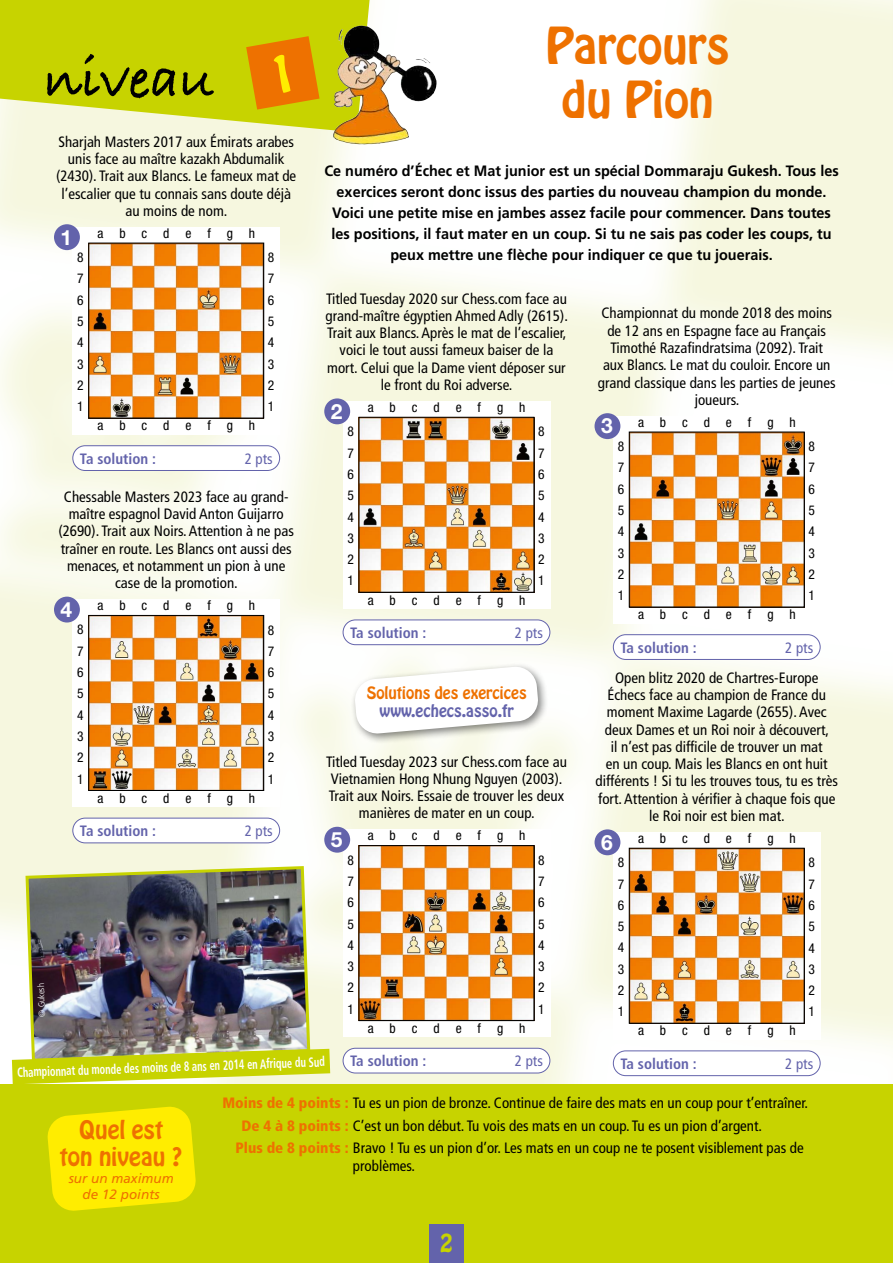
<style>
.page{position:relative;width:893px;height:1263px;background:#fff}
.page>*{position:absolute;margin:0;border:0;box-sizing:border-box;transform-origin:0 0}
.t1{font:57px "Bradley Hand ITCTT Bold";color:#000}
.t2{font:45px/54px "Hobo Std";color:#ee7100;text-align:center}
.t3{font:22.5px/27px "Hobo Std";color:#ee7100;text-align:center}
.t4{font:22.5px "Hobo Std";color:#c7d300}
.t5{font:700 21px "Helvetica Neue LT Std";color:#fff}
.t6{font:condensed 15px/17.2px "Frutiger LT Pro";color:#000;text-align:center}
.t7{font:700 15px/21px "Frutiger LT Pro";color:#000;text-align:center;scale:.96 1}
.t8{font:700 condensed 15px "Frutiger LT Pro";color:#6363ab}
.t9{font:condensed 15px "Frutiger LT Pro";color:#6363ab}
.t10{font:15px "Hobo Std";color:#ee7100}
.t11{font:15px "Hobo Std";color:#6363ab}
.t12{font:condensed 13.5px/21.3px "Helvetica Neue LT Std";color:#000;text-align:justify}
.t13{font:700 condensed 13.5px "Frutiger LT Pro";color:#fff;scale:.77 1}
.t14{font:italic 13.5px/16.2px "Frutiger LT Pro";color:#ee7100;text-align:center}
.t15{font:300 condensed 9px "Frutiger LT Pro";color:#fff}
.s1{font-weight:900;color:#ee7100}
</style>
<div class="page">
<svg style="left:0;top:0;width:370px;height:132px;background:#ced821"></svg>
<img style="left:333px;top:26px;width:103px;height:118px">
<img style="left:90px;top:245px;width:172px;height:171px">
<div style="left:88px;top:243px;width:176px;height:175px;border:1px solid #000"></div>
<div style="left:54px;top:224px;width:26px;height:26px;background:#6363ab;border-radius:50%"></div>
<div style="left:72px;top:445px;width:208px;height:26px;border:1px solid #6363ab;border-radius:12px"></div>
<svg style="left:343px;top:401px;width:207px;height:207px"></svg>
<img style="left:361px;top:419px;width:171px;height:171px">
<div style="left:324px;top:398px;width:26px;height:26px;background:#6363ab;border-radius:50%"></div>
<div style="left:343px;top:619px;width:207px;height:26px;border:1px solid #6363ab;border-radius:12px"></div>
<svg style="left:613px;top:416px;width:207px;height:207px"></svg>
<img style="left:631px;top:434px;width:171px;height:171px">
<div style="left:594px;top:413px;width:26px;height:26px;background:#6363ab;border-radius:50%"></div>
<div style="left:613px;top:634px;width:207px;height:26px;border:1px solid #6363ab;border-radius:12px"></div>
<img style="left:631px;top:850px;width:171px;height:171px">
<div style="left:629px;top:848px;width:175px;height:175px;border:1px solid #000"></div>
<div style="left:594px;top:829px;width:26px;height:26px;background:#6363ab;border-radius:50%"></div>
<div style="left:613px;top:1050px;width:207px;height:26px;border:1px solid #6363ab;border-radius:12px"></div>
<div style="left:350px;top:661px;width:199px;height:84px;background:#000;opacity:.5"></div>
<svg style="left:354px;top:666px;width:185px;height:68px"></svg>
<img style="left:361px;top:847px;width:171px;height:172px">
<div style="left:359px;top:845px;width:175px;height:176px;border:1px solid #000"></div>
<div style="left:324px;top:827px;width:26px;height:26px;background:#6363ab;border-radius:50%"></div>
<div style="left:343px;top:1048px;width:207px;height:25px;border:1px solid #6363ab;border-radius:12px"></div>
<div style="left:0;top:1084px;width:893px;height:179px;background:#c7d300"></div>
<div style="left:429px;top:1225px;width:34px;height:38px;background:#6363ab"></div>
<svg style="left:47px;top:1106px;width:149px;height:105px;background:#f6e900"></svg>
<svg style="left:892px;top:0;width:1px;height:132px"></svg>
<img style="left:90px;top:617px;width:172px;height:172px">
<div style="left:88px;top:615px;width:176px;height:176px;border:1px solid #000"></div>
<div style="left:54px;top:597px;width:26px;height:25px;background:#6363ab;border-radius:50%"></div>
<div style="left:72px;top:818px;width:208px;height:25px;border:1px solid #6363ab;border-radius:12px"></div>
<img style="left:24px;top:864px;width:288px;height:185px">
<svg style="left:12px;top:1049px;width:318px;height:35px;background:#cbd43a"></svg>
<svg style="left:246px;top:36px;width:74px;height:74px;background:#e38b00"></svg>
<h1 class="t1" style="left:44px;top:47px;width:173px">niveau</h1>
<p class="t6" style="left:56px;top:133px;width:242px">Sharjah Masters 2017 aux Émirats arabes unis face au maître kazakh Abdumalik (2430). Trait aux Blancs. Le fameux mat de l’escalier que tu connais sans doute déjà au moins de nom.</p>
<h3 class="t5" style="left:61px;top:224px;width:13px">1</h3>
<p class="t12" style="left:97px;top:222px;width:159px">a b c d e f g h</p>
<p class="t12" style="left:77px;top:247px;width:8px">8<br>7<br>6<br>5<br>4<br>3<br>2<br>1</p>
<p class="t12" style="left:268px;top:247px;width:8px">8<br>7<br>6<br>5<br>4<br>3<br>2<br>1</p>
<p class="t12" style="left:97px;top:415px;width:159px">a b c d e f g h</p>
<p class="t8" style="left:80px;top:450px;width:78px">Ta solution :</p>
<p class="t9" style="left:245px;top:450px;width:30px">2 pts</p>
<p class="t6" style="left:59px;top:488px;width:237px">Chessable Masters 2023 face au grand&shy;maître espagnol David Anton Guijarro (2690). Trait aux Noirs. Attention à ne pas traîner en route. Les Blancs ont aussi des menaces, et notamment un pion à une case de la promotion.</p>
<h3 class="t5" style="left:61px;top:596px;width:13px">4</h3>
<p class="t12" style="left:97px;top:595px;width:159px">a b c d e f g h</p>
<p class="t12" style="left:77px;top:619px;width:8px">8<br>7<br>6<br>5<br>4<br>3<br>2<br>1</p>
<p class="t12" style="left:268px;top:619px;width:8px">8<br>7<br>6<br>5<br>4<br>3<br>2<br>1</p>
<p class="t12" style="left:97px;top:787px;width:159px">a b c d e f g h</p>
<p class="t8" style="left:80px;top:822px;width:78px">Ta solution :</p>
<p class="t9" style="left:245px;top:822px;width:30px">2 pts</p>
<h2 class="t2" style="left:546px;top:19px;width:186px">Parcours du Pion</h2>
<p class="t7" style="left:324px;top:160px;width:537px">Ce numéro d’Échec et Mat junior est un spécial Dommaraju Gukesh. Tous les exercices seront donc issus des parties du nouveau champion du monde.<br>Voici une petite mise en jambes assez facile pour commencer. Dans toutes les positions, il faut mater en un coup. Si tu ne sais pas coder les coups, tu peux mettre une flèche pour indiquer ce que tu jouerais.</p>
<p class="t6" style="left:326px;top:290px;width:244px">Titled Tuesday 2020 sur Chess.com face au grand-maître égyptien Ahmed Adly (2615).<br>Trait aux Blancs. Après le mat de l’escalier, voici le tout aussi fameux baiser de la mort. Celui que la Dame vient déposer sur le front du Roi adverse.</p>
<h3 class="t5" style="left:331px;top:398px;width:13px">2</h3>
<p class="t12" style="left:368px;top:397px;width:159px">a b c d e f g h</p>
<p class="t12" style="left:347px;top:421px;width:8px">8<br>7<br>6<br>5<br>4<br>3<br>2<br>1</p>
<p class="t12" style="left:538px;top:421px;width:8px">8<br>7<br>6<br>5<br>4<br>3<br>2<br>1</p>
<p class="t12" style="left:368px;top:589px;width:159px">a b c d e f g h</p>
<p class="t8" style="left:350px;top:624px;width:78px">Ta solution :</p>
<p class="t9" style="left:515px;top:624px;width:30px">2 pts</p>
<p class="t10" style="left:367px;top:682px;width:162px">Solutions des exercices</p>
<p class="t11" style="left:380px;top:700px;width:136px">www.echecs.asso.fr</p>
<p class="t6" style="left:326px;top:753px;width:242px">Titled Tuesday 2023 sur Chess.com face au Vietnamien Hong Nhung Nguyen (2003).<br>Trait aux Noirs. Essaie de trouver les deux manières de mater en un coup.</p>
<h3 class="t5" style="left:331px;top:826px;width:13px">5</h3>
<p class="t12" style="left:368px;top:825px;width:159px">a b c d e f g h</p>
<p class="t6" style="left:598px;top:305px;width:239px">Championnat du monde 2018 des moins de 12 ans en Espagne face au Français Timothé Razafindratsima (2092). Trait<br>aux Blancs. Le mat du couloir. Encore un grand classique dans les parties de jeunes joueurs.</p>
<h3 class="t5" style="left:601px;top:413px;width:13px">3</h3>
<p class="t12" style="left:638px;top:411px;width:159px">a b c d e f g h</p>
<p class="t12" style="left:618px;top:436px;width:8px">8<br>7<br>6<br>5<br>4<br>3<br>2<br>1</p>
<p class="t12" style="left:808px;top:436px;width:8px">8<br>7<br>6<br>5<br>4<br>3<br>2<br>1</p>
<p class="t12" style="left:638px;top:604px;width:159px">a b c d e f g h</p>
<p class="t8" style="left:620px;top:639px;width:78px">Ta solution :</p>
<p class="t9" style="left:785px;top:639px;width:30px">2 pts</p>
<p class="t6" style="left:595px;top:669px;width:244px">Open blitz 2020 de Chartres-Europe Échecs face au champion de France du moment Maxime Lagarde (2655). Avec deux Dames et un Roi noir à découvert,<br>il n’est pas difficile de trouver un mat<br>en un coup. Mais les Blancs en ont huit différents ! Si tu les trouves tous, tu es très fort. Attention à vérifier à chaque fois que le Roi noir est bien mat.</p>
<h3 class="t5" style="left:601px;top:829px;width:13px">6</h3>
<p class="t12" style="left:638px;top:827px;width:159px">a b c d e f g h</p>
<p class="t12" style="left:347px;top:849px;width:8px">8<br>7<br>6<br>5<br>4<br>3<br>2<br>1</p>
<p class="t12" style="left:538px;top:849px;width:8px">8<br>7<br>6<br>5<br>4<br>3<br>2<br>1</p>
<p class="t12" style="left:618px;top:852px;width:8px">8<br>7<br>6<br>5<br>4<br>3<br>2<br>1</p>
<p class="t12" style="left:808px;top:852px;width:8px">8<br>7<br>6<br>5<br>4<br>3<br>2<br>1</p>
<p class="t15" style="left:37px;top:1017px;width:35px;rotate:-92deg">© Gukesh</p>
<p class="t13" style="left:17px;top:1064px;width:401px;rotate:-2deg">Championnat du monde des moins de 8 ans en 2014 en Afrique du Sud</p>
<p class="t12" style="left:368px;top:1017px;width:159px">a b c d e f g h</p>
<p class="t12" style="left:638px;top:1020px;width:159px">a b c d e f g h</p>
<p class="t8" style="left:350px;top:1052px;width:78px">Ta solution :</p>
<p class="t9" style="left:515px;top:1052px;width:30px">2 pts</p>
<p class="t6" style="left:222px;top:1095px;width:587px"><span class="s1">Moins de 4 points :</span> Tu es un pion de bronze. Continue de faire des mats en un coup pour t’entraîner.</p>
<p class="t6" style="left:242px;top:1117px;width:522px"><span class="s1">De 4 à 8 points :</span> C’est un bon début. Tu vois des mats en un coup. Tu es un pion d’argent.</p>
<p class="t6" style="left:236px;top:1139px;width:570px"><span class="s1">Plus de 8 points :</span> Bravo ! Tu es un pion d’or. Les mats en un coup ne te posent visiblement pas de</p>
<p class="t6" style="left:353px;top:1157px;width:64px">problèmes.</p>
<p class="t8" style="left:620px;top:1055px;width:78px">Ta solution :</p>
<p class="t9" style="left:785px;top:1055px;width:30px">2 pts</p>
<h3 class="t3" style="left:60px;top:1117px;width:124px">Quel est ton niveau ?</h3>
<p class="t14" style="left:69px;top:1170px;width:107px">sur un maximum de 12 points</p>
<h3 class="t4" style="left:440px;top:1227px;width:15px">2</h3>
</div>
